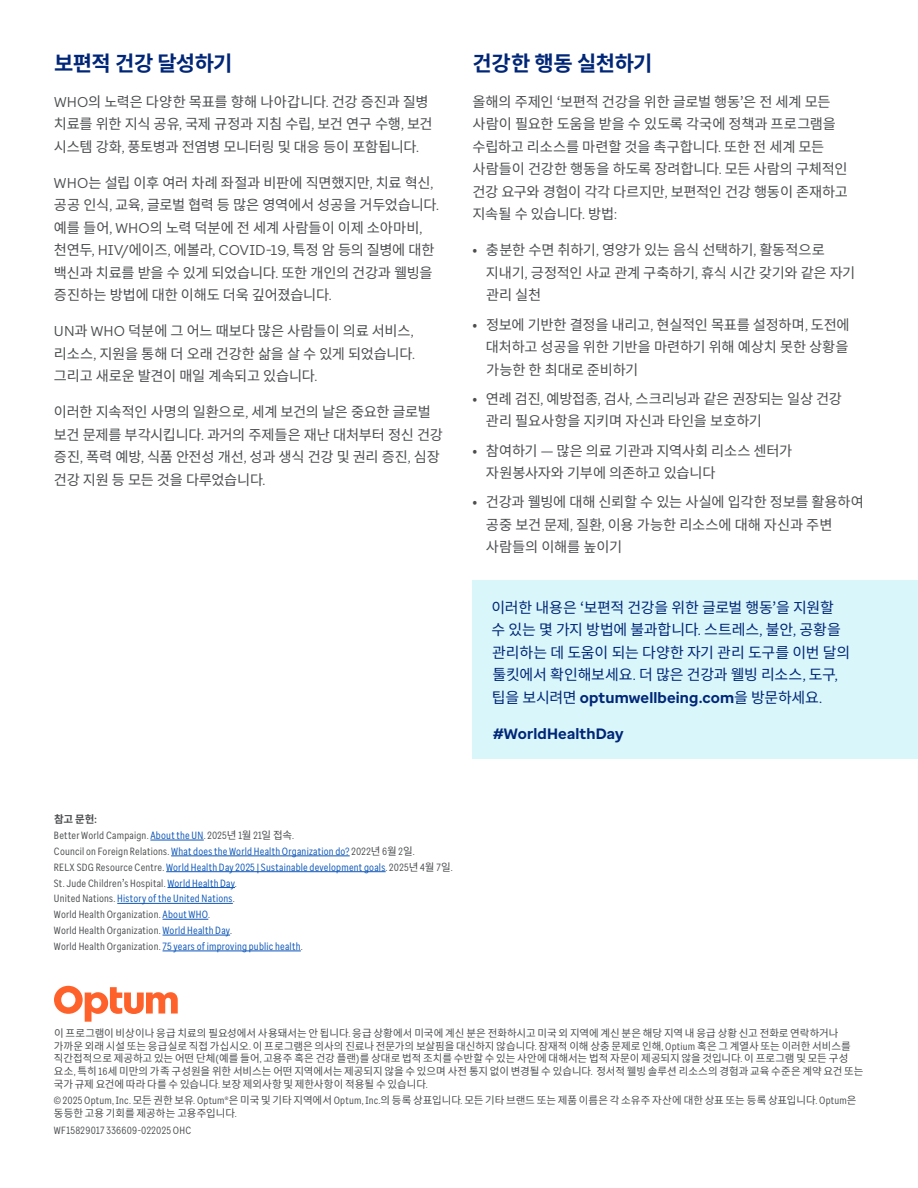
<style>
.page{position:relative;width:918px;height:1188px;background:#fff}
.page>*{position:absolute;margin:0;border:0;box-sizing:border-box;transform-origin:0 0}
.t1{font:700 21px "Noto Sans CJ Kkr";letter-spacing:-.02em;color:#002677}
.t2{font:15px/22.5px "Noto Sans CJ Kkr";letter-spacing:-.015em;color:#002677}
.t3{font:700 15px "Enterprise Sans";letter-spacing:.01em;color:#002677}
.t4{font:14.25px/22.5px "Noto Sans CJ Kkr";letter-spacing:-.02em;color:#4b4d4f}
.t5{font:10.5px/12.6px "Noto Sans CJ Kkr";letter-spacing:-.005em;color:#4b4d4f}
.t6{font:10.5px/15.9px "Enterprise Sans Cond";letter-spacing:.02em;color:#4b4d4f}
.t7{font:700 10.5px "Noto Sans CJ Kkr";color:#4b4d4f}
.s1{font-family:"Enterprise Sans"}
.s2{font-family:"Noto Sans CJ Kkr";font-weight:400}
.s3{font-weight:400}
.s4{font-family:"Enterprise Sans Cond"}
.s5{color:#0c55b8}
.s6{font-family:"Noto Sans CJ Kkr"}
</style>
<div class="page">
<hr style="left:150px;top:840px;width:54px;height:1px;background:#0c55b8">
<hr style="left:171px;top:856px;width:179px;height:1px;background:#0c55b8">
<hr style="left:166px;top:871px;width:220px;height:1px;background:#0c55b8">
<hr style="left:167px;top:887px;width:68px;height:1px;background:#0c55b8">
<hr style="left:117px;top:903px;width:116px;height:1px;background:#0c55b8">
<hr style="left:163px;top:919px;width:45px;height:1px;background:#0c55b8">
<hr style="left:163px;top:935px;width:67px;height:1px;background:#0c55b8">
<hr style="left:163px;top:951px;width:138px;height:1px;background:#0c55b8">
<div style="left:472px;top:580px;width:446px;height:179px;background:#d9f6fa"></div>
<svg style="left:54px;top:986px;width:124px;height:36px"></svg>
<h1 class="t1" style="left:54px;top:51px;width:180px">보편적 건강 달성하기</h1>
<p class="t4" style="left:54px;top:91px;width:380px"><span class="s1">WHO</span>의 노력은 다양한 목표를 향해 나아갑니다<span class="s1">.</span> 건강 증진과 질병 치료를 위한 지식 공유<span class="s1">,</span> 국제 규정과 지침 수립<span class="s1">,</span> 보건 연구 수행<span class="s1">,</span> 보건 시스템 강화<span class="s1">,</span> 풍토병과 전염병 모니터링 및 대응 등이 포함됩니다<span class="s1">.</span></p>
<p class="t4" style="left:54px;top:172px;width:386px"><span class="s1">WHO</span>는 설립 이후 여러 차례 좌절과 비판에 직면했지만<span class="s1">,</span> 치료 혁신<span class="s1">, </span>공공 인식<span class="s1">,</span> 교육<span class="s1">,</span> 글로벌 협력 등 많은 영역에서 성공을 거두었습니다<span class="s1">. </span>예를 들어<span class="s1">, WHO</span>의 노력 덕분에 전 세계 사람들이 이제 소아마비<span class="s1">, </span>천연두<span class="s1">, HIV/</span>에이즈<span class="s1">,</span> 에볼라<span class="s1">, COVID-19,</span> 특정 암 등의 질병에 대한 백신과 치료를 받을 수 있게 되었습니다<span class="s1">.</span> 또한 개인의 건강과 웰빙을 증진하는 방법에 대한 이해도 더욱 깊어졌습니다<span class="s1">.</span></p>
<p class="t4" style="left:54px;top:320px;width:362px;text-align:justify"><span class="s1">UN</span>과 <span class="s1">WHO</span> 덕분에 그 어느 때보다 많은 사람들이 의료 서비스<span class="s1">, </span>리소스<span class="s1">,</span> 지원을 통해 더 오래 건강한 삶을 살 수 있게 되었습니다<span class="s1">. </span>그리고 새로운 발견이 매일 계속되고 있습니다<span class="s1">.</span></p>
<p class="t4" style="left:54px;top:401px;width:391px">이러한 지속적인 사명의 일환으로<span class="s1">,</span> 세계 보건의 날은 중요한 글로벌 보건 문제를 부각시킵니다<span class="s1">.</span> 과거의 주제들은 재난 대처부터 정신 건강 증진<span class="s1">,</span> 폭력 예방<span class="s1">,</span> 식품 안전성 개선<span class="s1">,</span> 성과 생식 건강 및 권리 증진<span class="s1">,</span> 심장 건강 지원 등 모든 것을 다루었습니다<span class="s1">.</span></p>
<h1 class="t1" style="left:472px;top:51px;width:182px">건강한 행동 실천하기</h1>
<p class="t4" style="left:472px;top:91px;width:377px">올해의 주제인 ‘보편적 건강을 위한 글로벌 행동’은 전 세계 모든 사람이 필요한 도움을 받을 수 있도록 각국에 정책과 프로그램을 수립하고 리소스를 마련할 것을 촉구합니다<span class="s1">.</span> 또한 전 세계 모든 사람들이 건강한 행동을 하도록 장려합니다<span class="s1">.</span> 모든 사람의 구체적인 건강 요구와 경험이 각각 다르지만<span class="s1">,</span> 보편적인 건강 행동이 존재하고 지속될 수 있습니다<span class="s1">.</span> 방법<span class="s1">:</span></p>
<p class="t4" style="left:486px;top:239px;width:371px;text-indent:-13px">• 충분한 수면 취하기<span class="s1">,</span> 영양가 있는 음식 선택하기<span class="s1">,</span> 활동적으로 지내기<span class="s1">,</span> 긍정적인 사교 관계 구축하기<span class="s1">,</span> 휴식 시간 갖기와 같은 자기 관리 실천</p>
<p class="t4" style="left:486px;top:313px;width:365px;text-align:justify;text-indent:-13px">• 정보에 기반한 결정을 내리고<span class="s1">,</span> 현실적인 목표를 설정하며<span class="s1">,</span> 도전에 대처하고 성공을 위한 기반을 마련하기 위해 예상치 못한 상황을 가능한 한 최대로 준비하기</p>
<p class="t4" style="left:486px;top:388px;width:358px;text-indent:-13px">• 연례 검진<span class="s1">,</span> 예방접종<span class="s1">,</span> 검사<span class="s1">,</span> 스크리닝과 같은 권장되는 일상 건강 관리 필요사항을 지키며 자신과 타인을 보호하기</p>
<p class="t4" style="left:486px;top:439px;width:308px;text-indent:-13px">• 참여하기 — 많은 의료 기관과 지역사회 리소스 센터가 자원봉사자와 기부에 의존하고 있습니다</p>
<p class="t4" style="left:486px;top:491px;width:380px;text-indent:-13px">• 건강과 웰빙에 대해 신뢰할 수 있는 사실에 입각한 정보를 활용하여 공중 보건 문제<span class="s1">,</span> 질환<span class="s1">,</span> 이용 가능한 리소스에 대해 자신과 주변 사람들의 이해를 높이기</p>
<p class="t2" style="left:492px;top:596px;width:360px">이러한 내용은 ‘보편적 건강을 위한 글로벌 행동’을 지원할 수 있는 몇 가지 방법에 불과합니다<span class="s1">.</span> 스트레스<span class="s1">,</span> 불안<span class="s1">,</span> 공황을 관리하는 데 도움이 되는 다양한 자기 관리 도구를 이번 달의 툴킷에서 확인해보세요<span class="s1">.</span> 더 많은 건강과 웰빙 리소스<span class="s1">,</span> 도구<span class="s1">,</span></p>
<p class="t3" style="left:492px;top:688px;width:332px"><span class="s2">팁을 보시려면</span> optumwellbeing.com<span class="s2">을 방문하세요</span><span class="s3">.</span></p>
<p class="t3" style="left:493px;top:724px;width:132px">#WorldHealthDay</p>
<p class="t7" style="left:54px;top:813px;width:44px">참고 문헌<span class="s4">:</span></p>
<p class="t6" style="left:54px;top:827px;width:400px">Better World Campaign. <span class="s5">About the UN</span>. 2025<span class="s6">년</span> 1<span class="s6">월</span> 21<span class="s6">일 접속</span>.<br>Council on Foreign Relations. <span class="s5">What does the World Health Organization do?</span> 2022<span class="s6">년</span> 6<span class="s6">월</span> 2<span class="s6">일</span>.<br>RELX SDG Resource Centre. <span class="s5">World Health Day 2025 | Sustainable development goals</span>. 2025<span class="s6">년</span> 4<span class="s6">월</span> 7<span class="s6">일</span>.<br>St. Jude Children<span class="s6">’</span>s Hospital. <span class="s5">World Health Day</span>.<br>United Nations. <span class="s5">History of the United Nations</span>.<br>World Health Organization. <span class="s5">About WHO</span>.<br>World Health Organization. <span class="s5">World Health Day</span>.<br>World Health Organization. <span class="s5">75 years of improving public health</span>.</p>
<p class="t5" style="left:54px;top:1027px;width:811px">이 프로그램이 비상이나 응급 치료의 필요성에서 사용돼서는 안 됩니다<span class="s4">.</span> 응급 상황에서 미국에 계신 분은 전화하시고 미국 외 지역에 계신 분은 해당 지역 내 응급 상황 신고 전화로 연락하거나 가까운 외래 시설 또는 응급실로 직접 가십시오<span class="s4">.</span> 이 프로그램은 의사의 진료나 전문가의 보살핌을 대신하지 않습니다<span class="s4">.</span> 잠재적 이해 상충 문제로 인해<span class="s4">, Optium</span> 혹은 그 계열사 또는 이러한 서비스를 직간접적으로 제공하고 있는 어떤 단체<span class="s4">(</span>예를 들어<span class="s4">,</span> 고용주 혹은 건강 플랜<span class="s4">)</span>를 상대로 법적 조치를 수반할 수 있는 사안에 대해서는 법적 자문이 제공되지 않을 것입니다<span class="s4">.</span> 이 프로그램 및 모든 구성 요소<span class="s4">,</span> 특히 <span class="s4">16</span>세 미만의 가족 구성원을 위한 서비스는 어떤 지역에서는 제공되지 않을 수 있으며 사전 통지 없이 변경될 수 있습니다<span class="s4">.</span> 정서적 웰빙 솔루션 리소스의 경험과 교육 수준은 계약 요건 또는 국가 규제 요건에 따라 다를 수 있습니다<span class="s4">.</span> 보장 제외사항 및 제한사항이 적용될 수 있습니다<span class="s4">.</span></p>
<p class="t5" style="left:54px;top:1095px;width:804px"><span class="s4">© 2025 Optum, Inc.</span> 모든 권한 보유<span class="s4">. Optum®</span>은 미국 및 기타 지역에서 <span class="s4">Optum, Inc.</span>의 등록 상표입니다<span class="s4">.</span> 모든 기타 브랜드 또는 제품 이름은 각 소유주 자산에 대한 상표 또는 등록 상표입니다<span class="s4">. Optum</span>은 동등한 고용 기회를 제공하는 고용주입니다<span class="s4">.</span></p>
<p class="t6" style="left:54px;top:1122px;width:139px">WF15829017 336609-022025 OHC</p>
</div>
